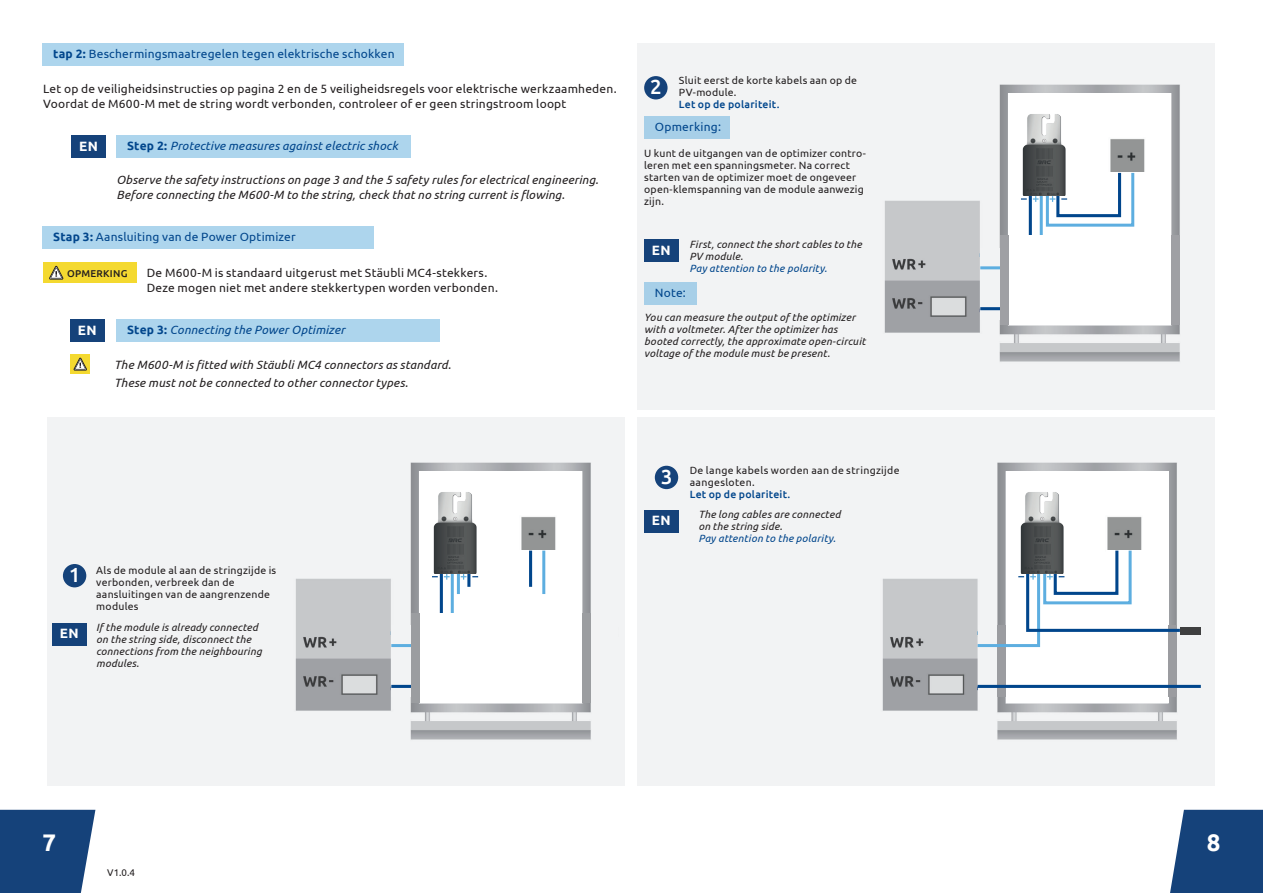
<style>
.page{position:relative;width:1263px;height:893px;background:#fff}
.page>*{position:absolute;margin:0;border:0;box-sizing:border-box;transform-origin:0 0}
.t1{font:700 24px "Ubuntu";color:#fff}
.t2{font:500 20.4px "Ubuntu";color:#fff}
.t3{font:700 13.5px "Ubuntu";letter-spacing:.045em;color:#fff}
.t4{font:12px/15px "Ubuntu";letter-spacing:.02em;color:#231f20}
.t5{font:italic 12px/15px "Ubuntu";letter-spacing:.015em;color:#231f20}
.t6{font:12px "Ubuntu";letter-spacing:.015em;color:#01468c}
.t7{font:italic 12px "Ubuntu";letter-spacing:.015em;color:#01468c}
.t8{font:10.5px/12px "Ubuntu";letter-spacing:.02em;color:#231f20}
.t9{font:italic 10.5px/12px "Ubuntu";letter-spacing:.02em;color:#231f20}
.t10{font:italic 10.5px "Ubuntu";letter-spacing:.02em;color:#01468c}
.t11{font:500 10.5px "Ubuntu";letter-spacing:.02em;color:#01468c}
.t12{font:500 9.9px "Ubuntu";letter-spacing:.025em;color:#231f20}
.t13{font:9.75px "Ubuntu";color:#231f20}
.s1{font-weight:700}
.s2{font-weight:700;font-style:normal}
</style>
<div class="page">
<svg style="left:0;top:810px;width:95px;height:83px;background:#254f83"></svg>
<svg style="left:1170px;top:810px;width:93px;height:83px;background:#265083"></svg>
<div style="left:43px;top:43px;width:361px;height:23px;background:#add5ed"></div>
<div style="left:47px;top:418px;width:578px;height:368px;background:#f2f3f4"></div>
<div style="left:116px;top:135px;width:295px;height:23px;background:#add5ed"></div>
<div style="left:72px;top:135px;width:34px;height:23px;background:#15427a"></div>
<div style="left:116px;top:319px;width:324px;height:23px;background:#add5ed"></div>
<div style="left:70px;top:319px;width:34px;height:23px;background:#15427a"></div>
<div style="left:43px;top:226px;width:331px;height:23px;background:#add5ed"></div>
<div style="left:43px;top:263px;width:93px;height:20px;background:#f4d930"></div>
<svg style="left:49px;top:266px;width:14px;height:13px"></svg>
<div style="left:70px;top:354px;width:20px;height:20px;background:#f4d930"></div>
<svg style="left:74px;top:358px;width:13px;height:12px"></svg>
<div style="left:63px;top:564px;width:23px;height:23px;background:#15427a;border-radius:50%"></div>
<div style="left:52px;top:623px;width:34px;height:22px;background:#15427a"></div>
<div style="left:637px;top:43px;width:578px;height:366px;background:#f2f3f4"></div>
<div style="left:637px;top:418px;width:578px;height:368px;background:#f2f3f4"></div>
<div style="left:644px;top:76px;width:23px;height:23px;background:#15427a;border-radius:50%"></div>
<div style="left:644px;top:239px;width:34px;height:23px;background:#15427a"></div>
<div style="left:655px;top:466px;width:23px;height:23px;background:#15427a;border-radius:50%"></div>
<div style="left:644px;top:510px;width:34px;height:22px;background:#15427a"></div>
<div style="left:644px;top:116px;width:86px;height:23px;background:#a7cfe8"></div>
<div style="left:644px;top:282px;width:52px;height:23px;background:#a7cfe8"></div>
<img style="left:882px;top:462px;width:295px;height:278px">
<div style="left:978px;top:626px;width:19px;height:71px;background:#f2f3f4"></div>
<div style="left:1006px;top:471px;width:162px;height:232px;background:#fff"></div>
<div style="left:997px;top:626px;width:9px;height:71px;background:#9b9ca0"></div>
<div style="left:1168px;top:626px;width:9px;height:71px;background:#9b9ca0"></div>
<img style="left:1107px;top:516px;width:35px;height:31px">
<hr style="left:978px;top:685px;width:223px;height:3px;background:#01468c">
<div style="left:1180px;top:627px;width:21px;height:7px;background:#3f3f40"></div>
<svg style="left:975px;top:547px;width:208px;height:102px"></svg>
<img style="left:884px;top:84px;width:296px;height:278px">
<div style="left:980px;top:248px;width:20px;height:71px;background:#f2f3f4"></div>
<div style="left:1008px;top:93px;width:163px;height:232px;background:#fff"></div>
<img style="left:1110px;top:139px;width:35px;height:31px">
<hr style="left:980px;top:307px;width:223px;height:3px;background:#01468c">
<svg style="left:977px;top:170px;width:203px;height:101px"></svg>
<div style="left:1008px;top:236px;width:163px;height:89px;background:#fff"></div>
<div style="left:1179px;top:236px;width:31px;height:89px;background:#f2f3f4"></div>
<div style="left:1171px;top:236px;width:8px;height:89px;background:#9fa0a4"></div>
<div style="left:1000px;top:236px;width:8px;height:89px;background:#9fa0a4"></div>
<img style="left:295px;top:462px;width:296px;height:278px">
<div style="left:391px;top:626px;width:20px;height:71px;background:#f2f3f4"></div>
<div style="left:419px;top:471px;width:163px;height:232px;background:#fff"></div>
<img style="left:521px;top:516px;width:35px;height:35px">
<hr style="left:529px;top:551px;width:3px;height:36px;background:#01468c">
<hr style="left:542px;top:551px;width:3px;height:43px;background:#5daee0">
<hr style="left:391px;top:685px;width:223px;height:3px;background:#01468c">
<svg style="left:388px;top:568px;width:203px;height:81px"></svg>
<div style="left:419px;top:613px;width:163px;height:90px;background:#fff"></div>
<div style="left:590px;top:613px;width:28px;height:90px;background:#f2f3f4"></div>
<div style="left:582px;top:613px;width:8px;height:90px;background:#9b9da0"></div>
<div style="left:411px;top:613px;width:8px;height:90px;background:#9b9da0"></div>
<div style="left:1015px;top:99px;width:60px;height:95px;background:#fff"></div>
<div style="left:1014px;top:477px;width:56px;height:94px;background:#fff"></div>
<div style="left:428px;top:477px;width:56px;height:94px;background:#fff"></div>
<img style="left:1022px;top:114px;width:46px;height:82px">
<img style="left:1019px;top:492px;width:46px;height:82px">
<img style="left:433px;top:492px;width:46px;height:82px">
<p class="t6" style="left:53px;top:46px;width:343px"><span class="s1">tap 2:</span> Beschermingsmaatregelen tegen elektrische schokken</p>
<p class="t4" style="left:43px;top:80px;width:575px">Let op de veiligheidsinstructies op pagina 2 en de 5 veiligheidsregels voor elektrische werkzaamheden.<br>Voordat de M600-M met de string wordt verbonden, controleer of er geen stringstroom loopt</p>
<p class="t3" style="left:79px;top:138px;width:20px">EN</p>
<p class="t7" style="left:127px;top:139px;width:272px"><span class="s2">Step 2:</span> Protective measures against electric shock</p>
<p class="t5" style="left:116px;top:172px;width:484px">Observe the safety instructions on page 3 and the 5 safety rules for electrical engineering.<br>Before connecting the M600-M to the string, check that no string current is flowing.</p>
<p class="t6" style="left:53px;top:230px;width:244px"><span class="s1">Stap 3:</span> Aansluiting van de Power Optimizer</p>
<p class="t4" style="left:147px;top:265px;width:353px">De M600-M is standaard uitgerust met Stäubli MC4-stekkers.<br>Deze mogen niet met andere stekkertypen worden verbonden.</p>
<p class="t12" style="left:67px;top:267px;width:62px">OPMERKING</p>
<p class="t3" style="left:78px;top:322px;width:20px">EN</p>
<p class="t7" style="left:127px;top:322px;width:219px"><span class="s2">Step 3:</span> Connecting the Power Optimizer</p>
<p class="t5" style="left:114px;top:355px;width:339px;line-height:18px">The M600-M is fitted with Stäubli MC4 connectors as standard.<br>These must not be connected to other connector types.</p>
<h2 class="t2" style="left:650px;top:74px;width:13px">2</h2>
<p class="t8" style="left:679px;top:74px;width:180px">Sluit eerst de korte kabels aan op de<br>PV-module.</p>
<p class="t11" style="left:679px;top:98px;width:102px">Let op de polariteit.</p>
<p class="t6" style="left:655px;top:120px;width:68px">Opmerking:</p>
<p class="t8" style="left:644px;top:147px;width:223px">U kunt de uitgangen van de optimizer contro&shy;leren met een spanningsmeter. Na correct starten van de optimizer moet de ongeveer open-klemspanning van de module aanwezig zijn.</p>
<p class="t3" style="left:652px;top:242px;width:20px">EN</p>
<p class="t9" style="left:690px;top:238px;width:174px">First, connect the short cables to the<br>PV module.</p>
<p class="t10" style="left:690px;top:262px;width:139px">Pay attention to the polarity.</p>
<p class="t6" style="left:655px;top:286px;width:33px">Note:</p>
<p class="t9" style="left:644px;top:311px;width:223px">You can measure the output of the optimizer with a voltmeter. After the optimizer has booted correctly, the approximate open-circuit voltage of the module must be present.</p>
<h2 class="t2" style="left:69px;top:562px;width:13px">1</h2>
<p class="t3" style="left:60px;top:625px;width:20px">EN</p>
<p class="t8" style="left:96px;top:564px;width:181px">Als de module al aan de stringzijde is verbonden, verbreek dan de aansluitingen van de aangrenzende modules</p>
<p class="t9" style="left:96px;top:621px;width:167px">If the module is already connected on the string side, disconnect the connections from the neighbouring modules.</p>
<h2 class="t2" style="left:661px;top:464px;width:13px">3</h2>
<p class="t3" style="left:652px;top:512px;width:20px">EN</p>
<p class="t8" style="left:690px;top:464px;width:211px">De lange kabels worden aan de stringzijde aangesloten.</p>
<p class="t11" style="left:690px;top:487px;width:102px">Let op de polariteit.</p>
<p class="t9" style="left:698px;top:508px;width:144px">The long cables are connected on the string side.</p>
<p class="t10" style="left:698px;top:532px;width:139px">Pay attention to the polarity.</p>
<h1 class="t1" style="left:43px;top:827px;width:15px">7</h1>
<h1 class="t1" style="left:1207px;top:827px;width:15px">8</h1>
<p class="t13" style="left:107px;top:866px;width:29px">V1.0.4</p>
</div>
